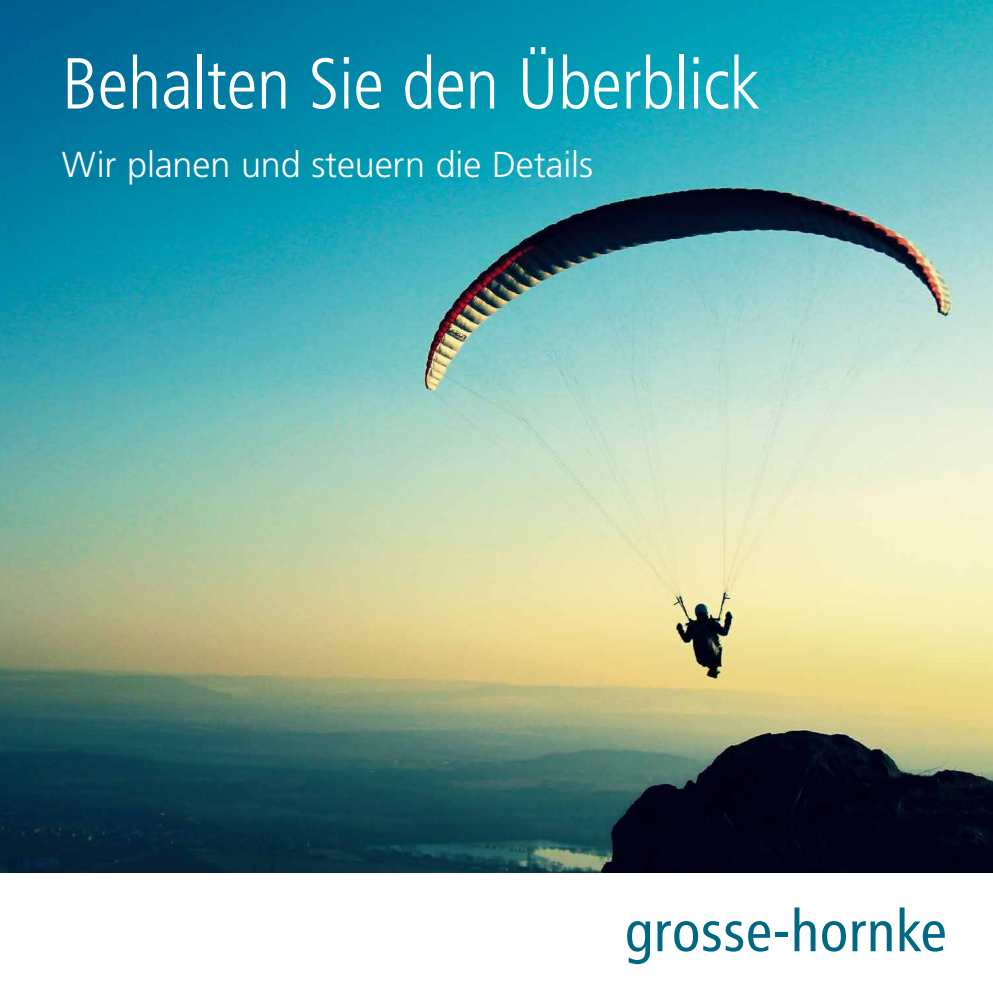
<style>
.page{position:relative;width:993px;height:993px;background:#fff}
.page>*{position:absolute;margin:0;border:0;box-sizing:border-box;transform-origin:0 0}
.t1{font:300 condensed 72px "Frutiger";letter-spacing:-.005em;color:#fff}
.t2{font:condensed 58.2px "Frutiger";letter-spacing:.015em;color:#006884}
.t3{font:300 36px "Frutiger";letter-spacing:-.005em;color:#fff}
</style>
<div class="page">
<img style="left:0;top:0;width:992px;height:873px">
<h1 class="t1" style="left:62px;top:43px;width:699px">Behalten Sie den Überblick</h1>
<p class="t3" style="left:62px;top:144px;width:532px">Wir planen und steuern die Details</p>
<h2 class="t2" style="left:625px;top:896px;width:323px">grosse-hornke</h2>
</div>
